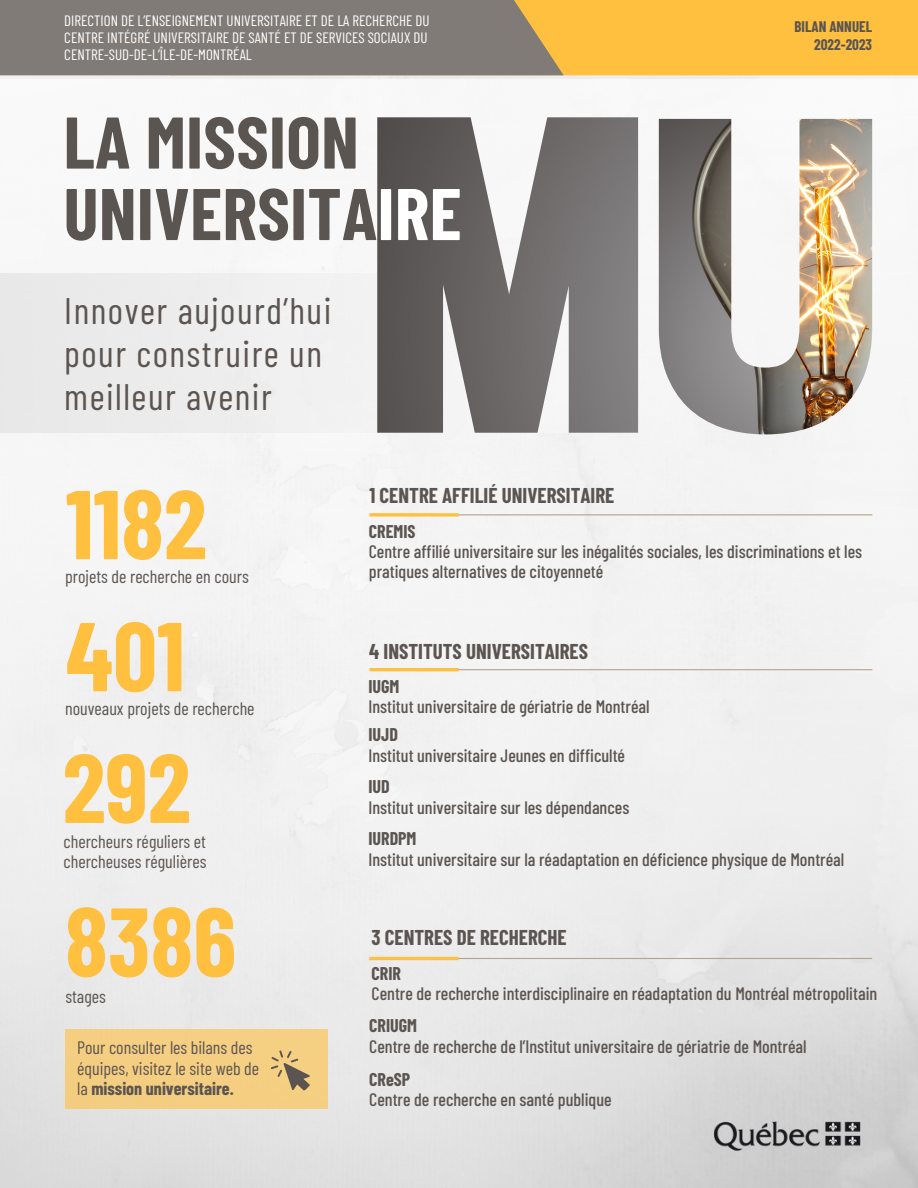
<style>
.page{position:relative;width:918px;height:1188px;background:#fff}
.page>*{position:absolute;margin:0;border:0;box-sizing:border-box;transform-origin:0 0}
.t1{font:700 97.5px "Barlow Condensed";color:#ffbf3f}
.t2{font:700 73.05px/71.6px "Barlow Condensed";letter-spacing:.005em;color:#5b5552}
.t3{font:36.9px/43.2px "Barlow Condensed";letter-spacing:.04em;color:#5b5552}
.t4{font:700 21px "Barlow Condensed";color:#5b5552}
.t5{font:500 18px/20.2px "Barlow Condensed";color:#5b5552}
.t6{font:18px/20.2px "Barlow Condensed";color:#5b5552}
.t7{font:700 18px "Barlow Condensed";color:#5b5552}
.t8{font:15px/16.8px "Barlow Condensed";color:#fff}
.t9{font:700 15px "Barlow Condensed";color:#5b5552}
.s1{color:#fff}
.s2{font-weight:700}
</style>
<div class="page">
<div style="left:564px;top:0;width:354px;height:75px;background:#ffbf3f"></div>
<div style="left:0;top:0;width:564px;height:75px;background:#807b77"></div>
<div style="left:0;top:273px;width:638px;height:160px;background:#ececec"></div>
<img style="left:377px;top:117px;width:261px;height:316px">
<img style="left:659px;top:119px;width:213px;height:315px">
<img style="left:703px;top:1111px;width:170px;height:50px">
<hr style="left:437px;top:958px;width:435px;height:1px;background:#b4a391">
<hr style="left:369px;top:957px;width:90px;height:3px;background:#ffbf3f">
<hr style="left:437px;top:669px;width:435px;height:1px;background:#b4a391">
<hr style="left:369px;top:668px;width:90px;height:3px;background:#ffbf3f">
<hr style="left:437px;top:514px;width:435px;height:1px;background:#b4a391">
<svg style="left:369px;top:513px;width:90px;height:4px"></svg>
<div style="left:66px;top:1029px;width:262px;height:80px;background:#f5ce81"></div>
<svg style="left:271px;top:1050px;width:39px;height:41px"></svg>
<p class="t8" style="left:64px;top:12px;width:367px">DIRECTION DE L’ENSEIGNEMENT UNIVERSITAIRE ET DE LA RECHERCHE DU<br>CENTRE INTÉGRÉ UNIVERSITAIRE DE SANTÉ ET DE SERVICES SOCIAUX DU<br>CENTRE-SUD-DE-L’ÎLE-DE-MONTRÉAL</p>
<p class="t2" style="left:64px;top:104px;width:400px">LA MISSION<br>UNIVERSITA<span class="s1">IRE</span></p>
<p class="t3" style="left:64px;top:288px;width:269px">Innover aujourd’hui pour construire un meilleur avenir</p>
<p class="t9" style="left:795px;top:17px;width:79px">BILAN ANNUEL</p>
<p class="t9" style="left:814px;top:35px;width:59px">2022-2023</p>
<p class="t1" style="left:66px;top:462px;width:142px">1182</p>
<p class="t6" style="left:65px;top:566px;width:185px">projets de recherche en cours</p>
<p class="t1" style="left:66px;top:594px;width:121px">401</p>
<p class="t6" style="left:65px;top:698px;width:191px">nouveaux projets de recherche</p>
<p class="t1" style="left:63px;top:725px;width:129px">292</p>
<p class="t6" style="left:64px;top:830px;width:144px">chercheurs réguliers et</p>
<p class="t6" style="left:64px;top:851px;width:144px">chercheuses régulières</p>
<p class="t1" style="left:65px;top:879px;width:173px">8386</p>
<p class="t6" style="left:65px;top:986px;width:42px">stages</p>
<p class="t6" style="left:77px;top:1037px;width:184px">Pour consulter les bilans des équipes, visitez le site web de la <span class="s2">mission universitaire.</span></p>
<p class="t4" style="left:369px;top:482px;width:246px">1 CENTRE AFFILIÉ UNIVERSITAIRE</p>
<p class="t7" style="left:369px;top:520px;width:48px">CREMIS</p>
<p class="t5" style="left:369px;top:541px;width:495px">Centre affilié universitaire sur les inégalités sociales, les discriminations et les pratiques alternatives de citoyenneté</p>
<p class="t4" style="left:369px;top:638px;width:220px">4 INSTITUTS UNIVERSITAIRES</p>
<p class="t7" style="left:368px;top:675px;width:33px">IUGM</p>
<p class="t5" style="left:368px;top:696px;width:283px">Institut universitaire de gériatrie de Montréal</p>
<p class="t7" style="left:368px;top:723px;width:31px">IUJD</p>
<p class="t5" style="left:368px;top:744px;width:258px">Institut universitaire Jeunes en difficulté</p>
<p class="t7" style="left:368px;top:775px;width:23px">IUD</p>
<p class="t5" style="left:368px;top:796px;width:262px">Institut universitaire sur les dépendances</p>
<p class="t7" style="left:368px;top:827px;width:50px">IURDPM</p>
<p class="t5" style="left:368px;top:848px;width:477px">Institut universitaire sur la réadaptation en déficience physique de Montréal</p>
<p class="t4" style="left:372px;top:924px;width:197px">3 CENTRES DE RECHERCHE</p>
<p class="t7" style="left:372px;top:962px;width:31px">CRIR</p>
<p class="t5" style="left:372px;top:983px;width:507px">Centre de recherche interdisciplinaire en réadaptation du Montréal métropolitain</p>
<p class="t7" style="left:369px;top:1014px;width:49px">CRIUGM</p>
<p class="t5" style="left:369px;top:1035px;width:439px">Centre de recherche de l’Institut universitaire de gériatrie de Montréal</p>
<p class="t7" style="left:369px;top:1068px;width:43px">CReSP</p>
<p class="t5" style="left:369px;top:1089px;width:244px">Centre de recherche en santé publique</p>
</div>
